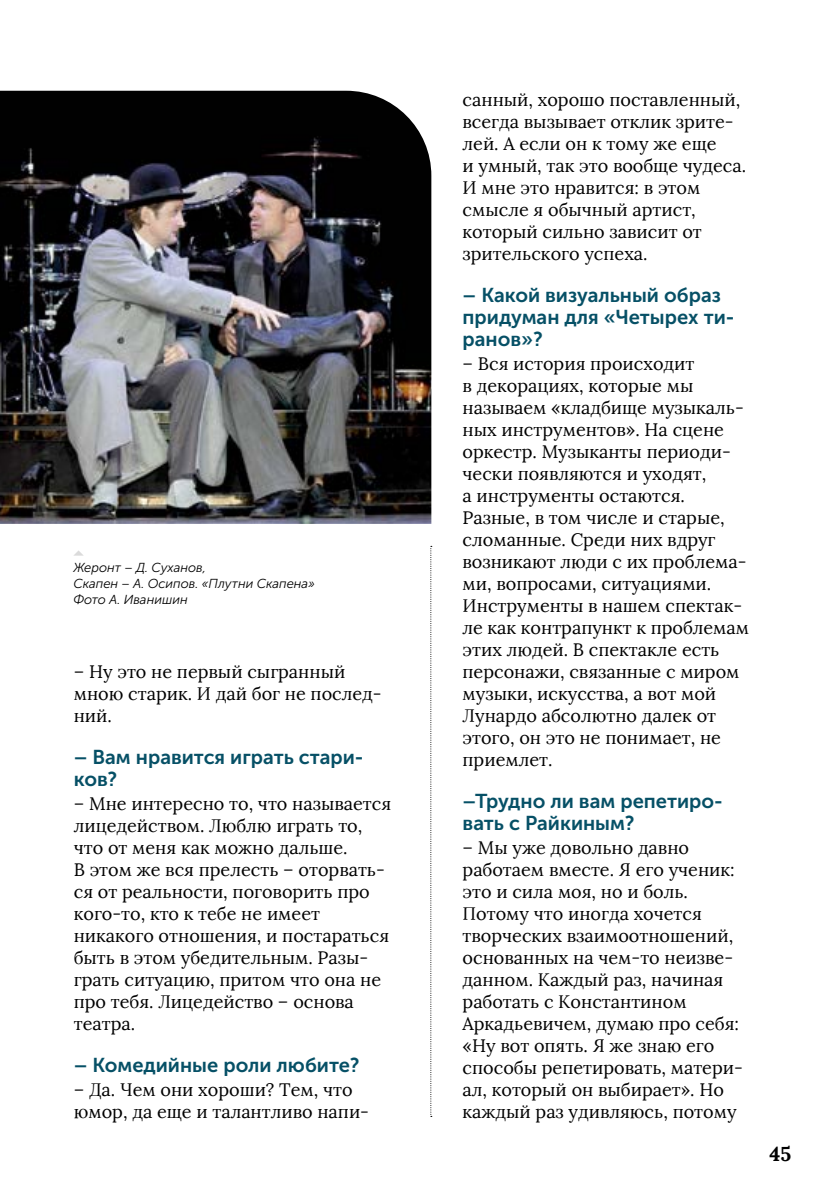
<style>
.page{position:relative;width:823px;height:1191px;background:#fff}
.page>*{position:absolute;margin:0;border:0;box-sizing:border-box;transform-origin:0 0}
.t1{font:20px/22px "Museo Sans Cyrl 700";color:#065066}
.t2{font:700 20px "Lora";color:#000}
.t3{font:18px/22px "Lora";color:#000}
.t4{font:italic 13px/16px "Museo Sans Cyrl 300";color:#000}
</style>
<div class="page">
<img style="left:0;top:91px;width:431px;height:433px">
<svg style="left:74px;top:550px;width:9px;height:5px"></svg>
<svg style="left:430px;top:546px;width:1px;height:571px"></svg>
<p class="t4" style="left:73px;top:559px;width:243px">Жеронт – Д. Суханов,<br>Скапен – А. Осипов. «Плутни Скапена»<br>Фото А. Иванишин</p>
<p class="t3" style="left:74px;top:660px;width:309px">– Ну это не первый сыгранный мною старик. И дай бог не послед&shy;ний.</p>
<p class="t1" style="left:74px;top:746px;width:291px">– Вам нравится играть стари&shy;ков?</p>
<p class="t3" style="left:74px;top:792px;width:318px">– Мне интересно то, что называется лицедейством. Люблю играть то, что от меня как можно дальше.<br>В этом же вся прелесть – оторвать&shy;ся от реальности, поговорить про кого-то, кто к тебе не имеет никакого отношения, и постараться быть в этом убедительным. Разы&shy;грать ситуацию, притом что она не про тебя. Лицедейство – основа театра.</p>
<p class="t1" style="left:74px;top:1054px;width:287px">– Комедийные роли любите?</p>
<p class="t3" style="left:74px;top:1078px;width:296px">– Да. Чем они хороши? Тем, что юмор, да еще и талантливо напи-</p>
<p class="t3" style="left:462px;top:88px;width:285px">санный, хорошо поставленный, всегда вызывает отклик зрите&shy;лей. А если он к тому же еще<br>и умный, так это вообще чудеса.<br>И мне это нравится: в этом смысле я обычный артист, который сильно зависит от зрительского успеха.</p>
<p class="t1" style="left:462px;top:284px;width:273px">– Какой визуальный образ придуман для «Четырех ти&shy;ранов»?</p>
<p class="t3" style="left:462px;top:352px;width:288px">– Вся история происходит<br>в декорациях, которые мы называем «кладбище музыкаль&shy;ных инструментов». На сцене оркестр. Музыканты периоди&shy;чески появляются и уходят,<br>а инструменты остаются.<br>Разные, в том числе и старые, сломанные. Среди них вдруг возникают люди с их проблема&shy;ми, вопросами, ситуациями.<br>Инструменты в нашем спектак&shy;ле как контрапункт к проблемам этих людей. В спектакле есть персонажи, связанные с миром музыки, искусства, а вот мой<br>Лунардо абсолютно далек от этого, он это не понимает, не приемлет.</p>
<p class="t1" style="left:462px;top:790px;width:261px">–Трудно ли вам репетиро&shy;вать с Райкиным?</p>
<p class="t3" style="left:462px;top:836px;width:282px">– Мы уже довольно давно работаем вместе. Я его ученик: это и сила моя, но и боль.<br>Потому что иногда хочется творческих взаимоотношений, основанных на чем-то неизве&shy;данном. Каждый раз, начиная работать с Константином<br>Аркадьевичем, думаю про себя: «Ну вот опять. Я же знаю его способы репетировать, матери&shy;ал, который он выбирает». Но каждый раз удивляюсь, потому</p>
<p class="t2" style="left:769px;top:1140px;width:23px">45</p>
</div>
